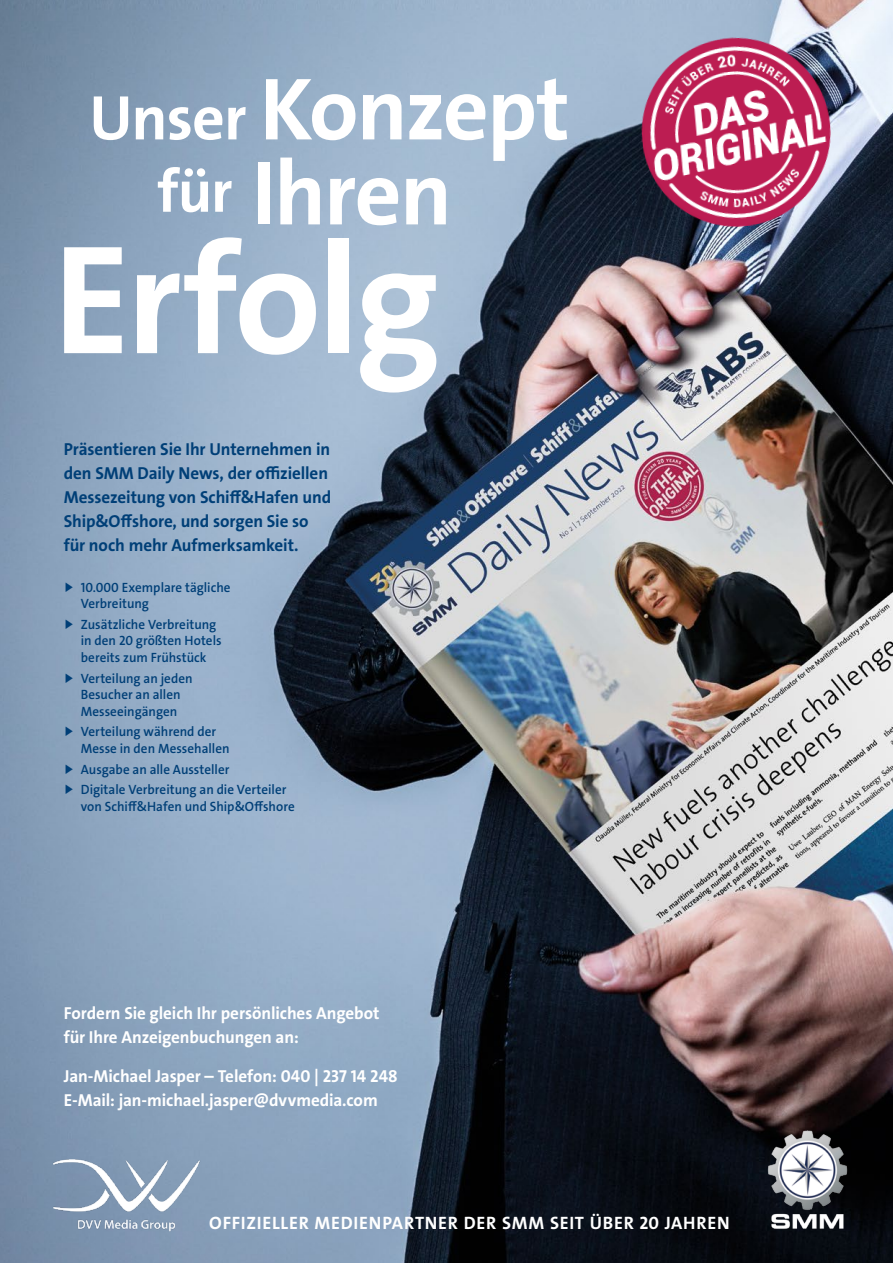
<style>
.page{position:relative;width:893px;height:1263px;background:#fff}
.page>*{position:absolute;margin:0;border:0;box-sizing:border-box;transform-origin:0 0}
.t1{font:700 156.9px "The Sans Os F";letter-spacing:-.025em;color:#fff}
.t2{font:700 91.5px "The Sans Os F";letter-spacing:-.02em;color:#fff}
.t3{font:700 89.25px "The Sans Os F";letter-spacing:-.02em;color:#fff}
.t4{font:700 60.6px "The Sans Os F";color:#fff}
.t5{font:700 18px "The Sans Os F";letter-spacing:.045em;color:#fff}
.t6{font:700 17.4px/24px "The Sans Os F";letter-spacing:-.005em;color:#003f77}
.t7{font:700 17.4px/24px "The Sans Os F";letter-spacing:-.005em;color:#fff}
.t8{font:600 13.5px/16.5px "The Sans Os F";color:#003f77;scale:.75 1}
.t9{font:600 13.5px "The Sans Os F";color:#003f77}
.s1{font-size:63.6px}
</style>
<div class="page">
<img style="left:0;top:0;width:893px;height:1263px">
<img style="left:40px;top:1147px;width:171px;height:98px">
<img style="left:766px;top:1130px;width:82px;height:99px">
<img style="left:630px;top:27px;width:214px;height:213px">
<h3 class="t3" style="left:89px;top:52px;width:482px"><span class="s1">Unser</span> Konzept</h3>
<h2 class="t2" style="left:251px;top:135px;width:202px">Ihren</h2>
<h1 class="t1" style="left:53px;top:199px;width:389px">Erfolg</h1>
<h3 class="t4" style="left:157px;top:152px;width:77px">für</h3>
<p class="t6" style="left:64px;top:437px;width:269px">Präsentieren Sie Ihr Unternehmen in den SMM Daily News, der offiziellen Messezeitung von Schiff&amp;Hafen und Ship&amp;Offshore, und sorgen Sie so für noch mehr Aufmerksamkeit.</p>
<p class="t8" style="left:81px;top:579px;width:201px;text-indent:-17px">▶ 10.000 Exemplare tägliche<br>Verbreitung</p>
<p class="t8" style="left:81px;top:616px;width:189px;text-indent:-17px">▶ Zusätzliche Verbreitung in den 20 größten Hotels bereits zum Frühstück</p>
<p class="t8" style="left:64px;top:670px;width:173px;text-align:center">▶ Verteilung an jeden<br>Besucher an allen<br>Messeeingängen</p>
<p class="t8" style="left:81px;top:724px;width:200px;text-indent:-17px">▶ Verteilung während der<br>Messe in den Messehallen</p>
<p class="t8" style="left:64px;top:759px;width:298px;line-height:20.7px">▶ Ausgabe an alle Aussteller<br>▶ Digitale Verbreitung an die Verteiler</p>
<p class="t9" style="left:81px;top:798px;width:216px">von Schiff&amp;Hafen und Ship&amp;Offshore</p>
<p class="t7" style="left:64px;top:1001px;width:317px">Fordern Sie gleich Ihr persönliches Angebot für Ihre Anzeigenbuchungen an:</p>
<p class="t7" style="left:64px;top:1064px;width:335px">Jan-Michael Jasper – Telefon: 040 | 237 14 248<br>E-Mail: jan-michael.jasper@dvvmedia.com</p>
<h3 class="t5" style="left:209px;top:1212px;width:522px">OFFIZIELLER MEDIENPARTNER DER SMM SEIT ÜBER 20 JAHREN</h3>
</div>
